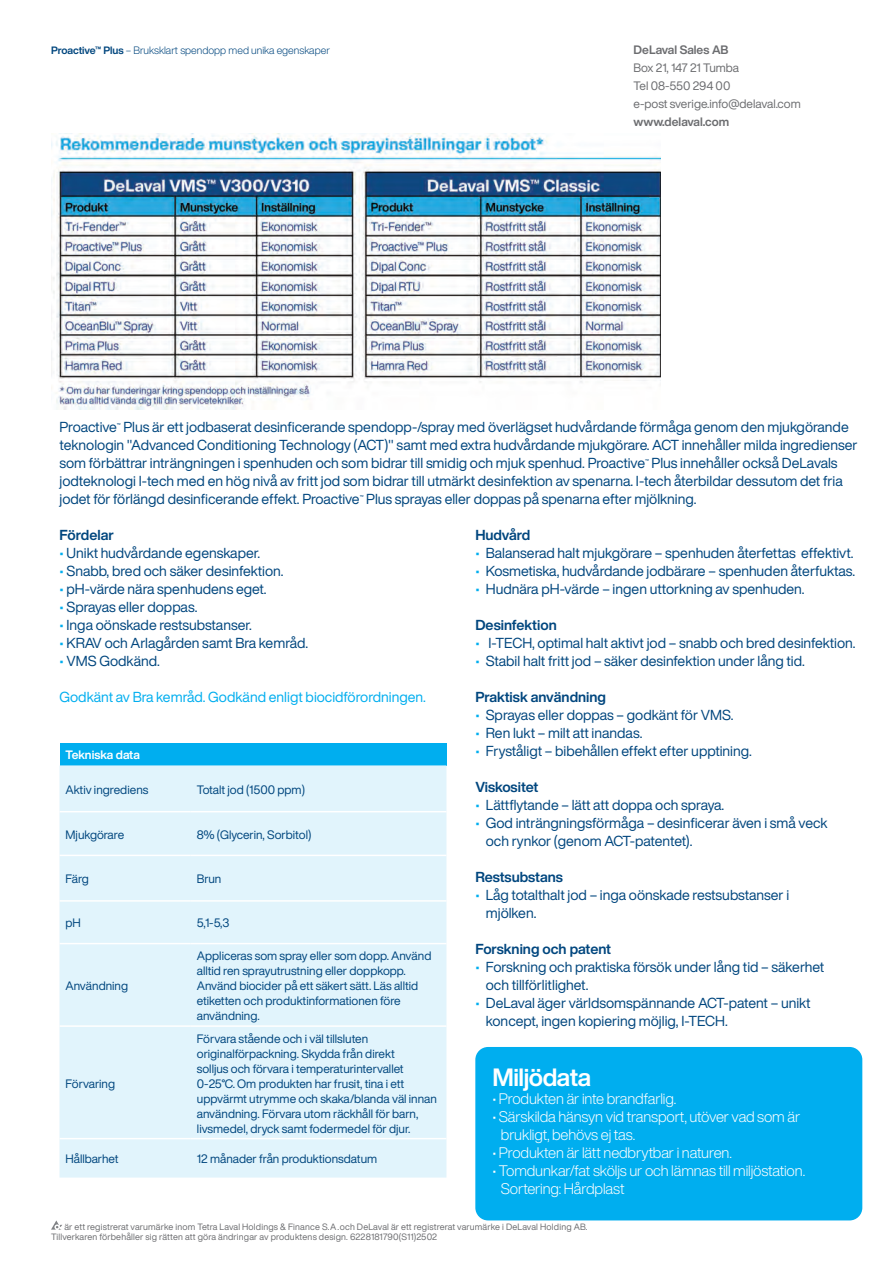
<style>
.page{position:relative;width:893px;height:1263px;background:#fff}
.page>*{position:absolute;margin:0;border:0;box-sizing:border-box;transform-origin:0 0}
.t1{font:700 24.6px "Helvetica Now Display";letter-spacing:-.02em;color:#fff}
.t2{font:300 15px/18px "Helvetica Now Display";letter-spacing:-.01em;color:#fff}
.t3{font:14.25px/18px "Helvetica Now Display";color:#00467e}
.t4{font:700 14.25px "Helvetica Now Display";color:#00467e}
.t5{font:14.25px "Helvetica Now Display";color:#00aeef}
.t6{font:12px/15px "Helvetica Now Display";color:#00467e}
.t7{font:12px/18px "Helvetica Now Display";letter-spacing:-.005em;color:#6c6d70}
.t8{font:700 12px "Helvetica Now Display";color:#6c6d70}
.t9{font:700 12px "Helvetica Now Display";color:#fff}
.t10{font:300 10.5px "Helvetica Now Display";color:#00467e}
.t11{font:9px/10.5px "Helvetica Now Display";letter-spacing:.02em;color:#6c6d70}
.s1{font-weight:700}
.s2{color:#00aeef}
</style>
<div class="page">
<div style="left:60px;top:743px;width:386px;height:22px;background:#00aeef"></div>
<div style="left:60px;top:765px;width:386px;height:412px;background:#e1f4fc"></div>
<hr style="left:60px;top:811px;width:131px;height:1px;background:#fff">
<hr style="left:191px;top:811px;width:255px;height:1px;background:#fff">
<hr style="left:60px;top:855px;width:131px;height:1px;background:#fff">
<hr style="left:191px;top:855px;width:255px;height:1px;background:#fff">
<hr style="left:60px;top:900px;width:131px;height:2px;background:#fff">
<hr style="left:191px;top:900px;width:255px;height:2px;background:#fff">
<hr style="left:60px;top:943px;width:131px;height:1px;background:#fff">
<hr style="left:191px;top:943px;width:255px;height:1px;background:#fff">
<hr style="left:60px;top:1025px;width:131px;height:2px;background:#fff">
<hr style="left:191px;top:1025px;width:255px;height:2px;background:#fff">
<hr style="left:60px;top:1138px;width:131px;height:1px;background:#fff">
<hr style="left:191px;top:1138px;width:255px;height:1px;background:#fff">
<div style="left:475px;top:1047px;width:387px;height:173px;background:#00aeef;border-radius:13px"></div>
<svg style="left:51px;top:1220px;width:11px;height:9px"></svg>
<img style="left:51px;top:133px;width:609px;height:276px">
<p class="t10" style="left:51px;top:43px;width:280px"><span class="s1">Proactive™ Plus</span> – Bruksklart spendopp med unika egenskaper</p>
<p class="t8" style="left:634px;top:42px;width:96px">DeLaval Sales AB</p>
<p class="t7" style="left:634px;top:59px;width:169px">Box 21, 147 21 Tumba<br>Tel 08-550 294 00<br>e-post sverige.info@delaval.com</p>
<p class="t8" style="left:634px;top:114px;width:97px">www.delaval.com</p>
<p class="t3" style="left:60px;top:418px;width:799px">Proactive<sup>™</sup> Plus är ett jodbaserat desinficerande spendopp-/spray med överlägset hudvårdande förmåga genom den mjukgörande teknologin "Advanced Conditioning Technology (ACT)" samt med extra hudvårdande mjukgörare. ACT innehåller milda ingredienser som förbättrar inträngningen i spenhuden och som bidrar till smidig och mjuk spenhud. Proactive<sup>™</sup> Plus innehåller också DeLavals jodteknologi I-tech med en hög nivå av fritt jod som bidrar till utmärkt desinfektion av spenarna. I-tech återbildar dessutom det fria jodet för förlängd desinficerande effekt. Proactive<sup>™</sup> Plus sprayas eller doppas på spenarna efter mjölkning.</p>
<p class="t4" style="left:60px;top:525px;width:56px">Fördelar</p>
<p class="t3" style="left:60px;top:544px;width:202px"><span class="s2">•</span> Unikt hudvårdande egenskaper.</p>
<p class="t3" style="left:60px;top:562px;width:226px"><span class="s2">•</span> Snabb, bred och säker desinfektion.</p>
<p class="t3" style="left:60px;top:580px;width:209px"><span class="s2">•</span> pH-värde nära spenhudens eget.</p>
<p class="t3" style="left:60px;top:598px;width:139px"><span class="s2">•</span> Sprayas eller doppas.</p>
<p class="t3" style="left:60px;top:616px;width:194px"><span class="s2">•</span> Inga oönskade restsubstanser.</p>
<p class="t3" style="left:60px;top:634px;width:250px"><span class="s2">•</span> KRAV och Arlagården samt Bra kemråd.</p>
<p class="t3" style="left:60px;top:652px;width:102px"><span class="s2">•</span> VMS Godkänd.</p>
<p class="t5" style="left:60px;top:687px;width:368px">Godkänt av Bra kemråd. Godkänd enligt biocidförordningen.</p>
<p class="t9" style="left:66px;top:747px;width:76px">Tekniska data</p>
<p class="t6" style="left:66px;top:782px;width:84px">Aktiv ingrediens</p>
<p class="t6" style="left:197px;top:782px;width:110px">Totalt jod (1500 ppm)</p>
<p class="t6" style="left:66px;top:827px;width:60px">Mjukgörare</p>
<p class="t6" style="left:197px;top:827px;width:116px">8% (Glycerin, Sorbitol)</p>
<p class="t6" style="left:66px;top:871px;width:25px">Färg</p>
<p class="t6" style="left:197px;top:871px;width:26px">Brun</p>
<p class="t6" style="left:66px;top:916px;width:17px">pH</p>
<p class="t6" style="left:197px;top:916px;width:34px">5,1-5,3</p>
<p class="t6" style="left:66px;top:978px;width:64px">Användning</p>
<p class="t6" style="left:197px;top:948px;width:236px">Appliceras som spray eller som dopp. Använd alltid ren sprayutrustning eller doppkopp.<br>Använd biocider på ett säkert sätt. Läs alltid etiketten och produktinformationen före användning.</p>
<p class="t4" style="left:475px;top:525px;width:57px">Hudvård</p>
<p class="t3" style="left:475px;top:544px;width:380px"><span class="s2">•</span> Balanserad halt mjukgörare – spenhuden återfettas effektivt.</p>
<p class="t3" style="left:475px;top:562px;width:381px"><span class="s2">•</span> Kosmetiska, hudvårdande jodbärare – spenhuden återfuktas.</p>
<p class="t3" style="left:475px;top:580px;width:331px"><span class="s2">•</span> Hudnära pH-värde – ingen uttorkning av spenhuden.</p>
<p class="t4" style="left:475px;top:615px;width:83px">Desinfektion</p>
<p class="t3" style="left:475px;top:634px;width:382px"><span class="s2">•</span> I-TECH, optimal halt aktivt jod – snabb och bred desinfektion.</p>
<p class="t3" style="left:475px;top:652px;width:331px"><span class="s2">•</span> Stabil halt fritt jod – säker desinfektion under lång tid.</p>
<p class="t4" style="left:475px;top:687px;width:132px">Praktisk användning</p>
<p class="t3" style="left:475px;top:706px;width:260px"><span class="s2">•</span> Sprayas eller doppas – godkänt för VMS.</p>
<p class="t3" style="left:475px;top:724px;width:169px"><span class="s2">•</span> Ren lukt – milt att inandas.</p>
<p class="t3" style="left:475px;top:742px;width:278px"><span class="s2">•</span> Fryståligt – bibehållen effekt efter upptining.</p>
<p class="t4" style="left:475px;top:777px;width:65px">Viskositet</p>
<p class="t3" style="left:475px;top:796px;width:250px"><span class="s2">•</span> Lättflytande – lätt att doppa och spraya.</p>
<p class="t3" style="left:486px;top:814px;width:343px;text-indent:-11px"><span class="s2">•</span> God inträngningsförmåga – desinficerar även i små veck och rynkor (genom ACT-patentet).</p>
<p class="t4" style="left:475px;top:867px;width:89px">Restsubstans</p>
<p class="t3" style="left:486px;top:886px;width:305px;text-indent:-11px"><span class="s2">•</span> Låg totalthalt jod – inga oönskade restsubstanser i mjölken.</p>
<p class="t4" style="left:475px;top:939px;width:137px">Forskning och patent</p>
<p class="t3" style="left:486px;top:958px;width:340px;text-indent:-11px"><span class="s2">•</span> Forskning och praktiska försök under lång tid – säkerhet och tillförlitlighet.</p>
<p class="t3" style="left:486px;top:994px;width:326px;text-indent:-11px"><span class="s2">•</span> DeLaval äger världsomspännande ACT-patent – unikt koncept, ingen kopiering möjlig, I-TECH.</p>
<p class="t6" style="left:197px;top:1031px;width:242px">Förvara stående och i väl tillsluten originalförpackning. Skydda från direkt<br>solljus och förvara i temperaturintervallet 0-25°C. Om produkten har frusit, tina i ett uppvärmt utrymme och skaka/blanda väl innan användning. Förvara utom räckhåll för barn, livsmedel, dryck samt fodermedel för djur.</p>
<h1 class="t1" style="left:492px;top:1060px;width:100px">Miljödata</h1>
<p class="t2" style="left:492px;top:1089px;width:186px">• Produkten är inte brandfarlig.</p>
<p class="t2" style="left:501px;top:1107px;width:301px;text-indent:-9px">• Särskilda hänsyn vid transport, utöver vad som är brukligt, behövs ej tas.</p>
<p class="t2" style="left:492px;top:1143px;width:241px">• Produkten är lätt nedbrytbar i naturen.</p>
<p class="t2" style="left:501px;top:1161px;width:306px;text-indent:-9px">• Tomdunkar/fat sköljs ur och lämnas till miljöstation.<br>Sortering: Hårdplast</p>
<p class="t11" style="left:51px;top:1221px;width:538px;text-indent:13px">är ett registrerat varumärke inom Tetra Laval Holdings &amp; Finance S.A. och DeLaval är ett registrerat varumärke i DeLaval Holding AB.<br>Tillverkaren förbehåller sig rätten att göra ändringar av produktens design. 6228181790(S11)2502</p>
<p class="t6" style="left:66px;top:1076px;width:51px">Förvaring</p>
<p class="t6" style="left:66px;top:1151px;width:54px">Hållbarhet</p>
<p class="t6" style="left:197px;top:1151px;width:182px">12 månader från produktionsdatum</p>
</div>
